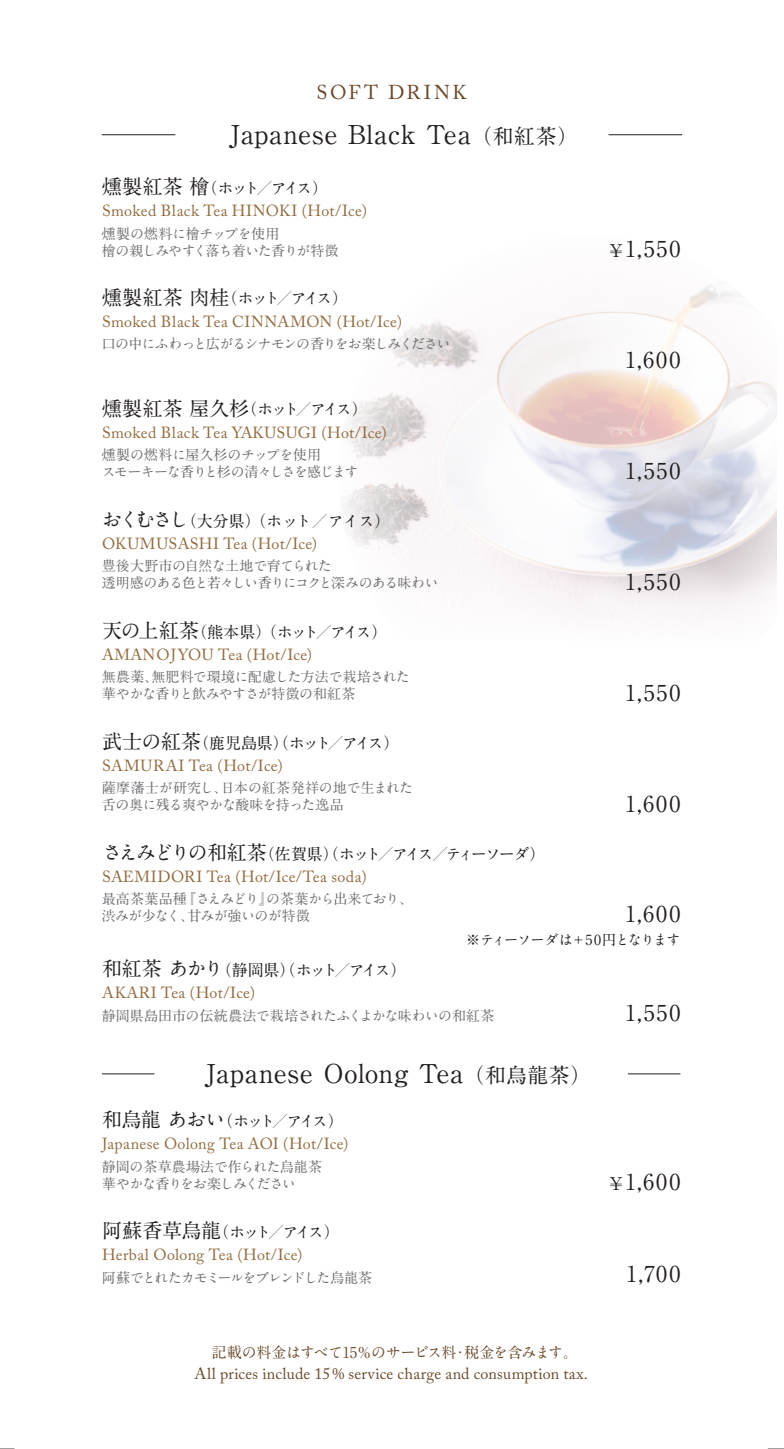
<style>
.page{position:relative;width:784px;height:1449px;background:#fff}
.page>*{position:absolute;margin:0;border:0;box-sizing:border-box;transform-origin:0 0}
.t1{font:700 26px "A1 Mincho Std";letter-spacing:.02em;color:#231f20}
.t2{font:700 22px "A1 Mincho Std";letter-spacing:.085em;color:#231f20}
.t3{font:20px "Adobe Caslon Pro";letter-spacing:.125em;color:#69492a}
.t4{font:16px "Adobe Caslon Pro";letter-spacing:.02em;color:#916b3f}
.t5{font:700 16px "A1 Mincho Std";letter-spacing:-.195em;color:#231f20}
.t6{font:16px "Adobe Caslon Pro";letter-spacing:.015em;color:#69492a}
.t7{font:700 16px "A1 Mincho Std";letter-spacing:-.16em;color:#231f20}
.t8{font:700 16px "A1 Mincho Std";letter-spacing:-.145em;color:#231f20}
.t9{font:700 16px "A1 Mincho Std";letter-spacing:-.12em;color:#231f20}
.t10{font:700 16px "A1 Mincho Std";letter-spacing:-.025em;color:#231f20}
.t11{font:700 15px "A1 Mincho Std";letter-spacing:-.035em;color:#69492a}
.t12{font:700 14px/17px "A1 Mincho Std";letter-spacing:-.045em;color:#6c6d70}
.t13{font:700 14px/17px "A1 Mincho Std";letter-spacing:-.07em;color:#6c6d70}
.t14{font:700 14px/17px "A1 Mincho Std";letter-spacing:-.02em;color:#6c6d70}
.t15{font:700 14px "A1 Mincho Std";letter-spacing:-.015em;color:#6c6d70}
.t16{font:700 14px "A1 Mincho Std";letter-spacing:-.075em;color:#6c6d70}
.t17{font:700 14px "A1 Mincho Std";letter-spacing:-.09em;color:#6c6d70}
.t18{font:700 14px "A1 Mincho Std";letter-spacing:-.055em;color:#231f20}
.s1{font-size:20.8px}
.s2{font-size:20px}
.s3{font-size:17.6px}
</style>
<div class="page">
<hr style="left:628px;top:1073px;width:52px;height:1px;background:#231f20">
<hr style="left:102px;top:1073px;width:52px;height:1px;background:#231f20">
<hr style="left:102px;top:134px;width:73px;height:1px;background:#231f20">
<hr style="left:608px;top:134px;width:74px;height:1px;background:#231f20">
<img style="left:343px;top:319px;width:167px;height:263px">
<img style="left:510px;top:460px;width:267px;height:114px">
<img style="left:510px;top:284px;width:267px;height:176px">
<svg style="left:0;top:1448px;width:15px;height:1px"></svg>
<svg style="left:767px;top:1448px;width:17px;height:1px"></svg>
<p class="t3" style="left:316px;top:81px;width:152px">SOFT DRINK</p>
<h1 class="t1" style="left:229px;top:113px;width:350px">Japanese Black Tea <span class="s1">（和紅茶）</span></h1>
<p class="t5" style="left:102px;top:175px;width:228px"><span class="s2">燻製紅茶 檜</span>（ホット／アイス）</p>
<p class="t4" style="left:102px;top:202px;width:266px">Smoked Black Tea HINOKI (Hot/Ice)</p>
<p class="t12" style="left:102px;top:223px;width:238px">燻製の燃料に檜チップを使用<br>檜の親しみやすく落ち着いた香りが特徴</p>
<p class="t5" style="left:102px;top:285px;width:248px"><span class="s2">燻製紅茶 肉桂</span>（ホット／アイス）</p>
<p class="t4" style="left:102px;top:312px;width:301px">Smoked Black Tea CINNAMON (Hot/Ice)</p>
<p class="t16" style="left:102px;top:333px;width:350px">口の中にふわっと広がるシナモンの香りをお楽しみください</p>
<p class="t5" style="left:102px;top:395px;width:267px"><span class="s2">燻製紅茶 屋久杉</span>（ホット／アイス）</p>
<p class="t4" style="left:102px;top:423px;width:286px">Smoked Black Tea YAKUSUGI (Hot/Ice)</p>
<p class="t12" style="left:102px;top:445px;width:258px">燻製の燃料に屋久杉のチップを使用<br>スモーキーな香りと杉の清々しさを感じます</p>
<p class="t10" style="left:102px;top:508px;width:290px"><span class="s2">おくむさし</span>（大分県）（ホット／アイス）</p>
<p class="t4" style="left:102px;top:534px;width:217px">OKUMUSASHI Tea (Hot/Ice)</p>
<p class="t13" style="left:102px;top:555px;width:338px">豊後大野市の自然な土地で育てられた<br>透明感のある色と若々しい香りにコクと深みのある味わい</p>
<p class="t7" style="left:102px;top:619px;width:287px"><span class="s2">天の上紅茶</span>（熊本県）（ホット／アイス）</p>
<p class="t4" style="left:102px;top:645px;width:211px">AMANOJYOU Tea (Hot/Ice)</p>
<p class="t12" style="left:102px;top:666px;width:309px">無農薬、無肥料で環境に配慮した方法で栽培された華やかな香りと飲みやすさが特徴の和紅茶</p>
<p class="t9" style="left:102px;top:730px;width:299px"><span class="s2">武士の紅茶</span>（鹿児島県）（ホット／アイス）</p>
<p class="t4" style="left:102px;top:756px;width:182px">SAMURAI Tea (Hot/Ice)</p>
<p class="t14" style="left:102px;top:777px;width:313px">薩摩藩士が研究し、日本の紅茶発祥の地で生まれた舌の奥に残る爽やかな酸味を持った逸品</p>
<h2 class="t2" style="left:609px;top:231px;width:72px"><span class="s3">¥</span>1,550</h2>
<h2 class="t2" style="left:625px;top:342px;width:57px">1,600</h2>
<h2 class="t2" style="left:625px;top:453px;width:57px">1,550</h2>
<h2 class="t2" style="left:625px;top:563px;width:57px">1,550</h2>
<h2 class="t2" style="left:625px;top:674px;width:57px">1,550</h2>
<h2 class="t2" style="left:625px;top:785px;width:57px">1,600</h2>
<p class="t8" style="left:102px;top:841px;width:445px"><span class="s2">さえみどりの和紅茶</span>（佐賀県）（ホット／アイス／ティーソーダ）</p>
<p class="t4" style="left:102px;top:867px;width:266px">SAEMIDORI Tea (Hot/Ice/Tea soda)</p>
<p class="t12" style="left:102px;top:888px;width:313px">最高茶葉品種『さえみどり』の茶葉から出来ており、渋みが少なく、甘みが強いのが特徴</p>
<h2 class="t2" style="left:625px;top:896px;width:57px">1,600</h2>
<p class="t18" style="left:466px;top:929px;width:216px">※ティーソーダは＋50円となります</p>
<p class="t7" style="left:102px;top:957px;width:306px"><span class="s2">和紅茶 あかり</span>（静岡県）（ホット／アイス）</p>
<p class="t4" style="left:102px;top:983px;width:154px">AKARI Tea (Hot/Ice)</p>
<p class="t15" style="left:102px;top:1004px;width:394px">静岡県島田市の伝統農法で栽培されたふくよかな味わいの和紅茶</p>
<h2 class="t2" style="left:625px;top:994px;width:57px">1,550</h2>
<h1 class="t1" style="left:205px;top:1052px;width:388px">Japanese Oolong Tea <span class="s1">（和烏龍茶）</span></h1>
<p class="t5" style="left:102px;top:1108px;width:243px"><span class="s2">和烏龍 あおい</span>（ホット／アイス）</p>
<p class="t4" style="left:102px;top:1134px;width:248px">Japanese Oolong Tea AOI (Hot/Ice)</p>
<p class="t12" style="left:102px;top:1156px;width:222px">静岡の茶草農場法で作られた烏龍茶華やかな香りをお楽しみください</p>
<h2 class="t2" style="left:609px;top:1164px;width:72px"><span class="s3">¥</span>1,600</h2>
<p class="t5" style="left:102px;top:1219px;width:239px"><span class="s2">阿蘇香草烏龍</span>（ホット／アイス）</p>
<p class="t4" style="left:102px;top:1245px;width:202px">Herbal Oolong Tea (Hot/Ice)</p>
<p class="t17" style="left:102px;top:1266px;width:272px">阿蘇でとれたカモミールをブレンドした烏龍茶</p>
<h2 class="t2" style="left:626px;top:1256px;width:56px">1,700</h2>
<p class="t11" style="left:212px;top:1340px;width:368px">記載の料金はすべて15％のサービス料・税金を含みます。</p>
<p class="t6" style="left:194px;top:1363px;width:395px">All prices include 15% service charge and consumption tax.</p>
</div>
